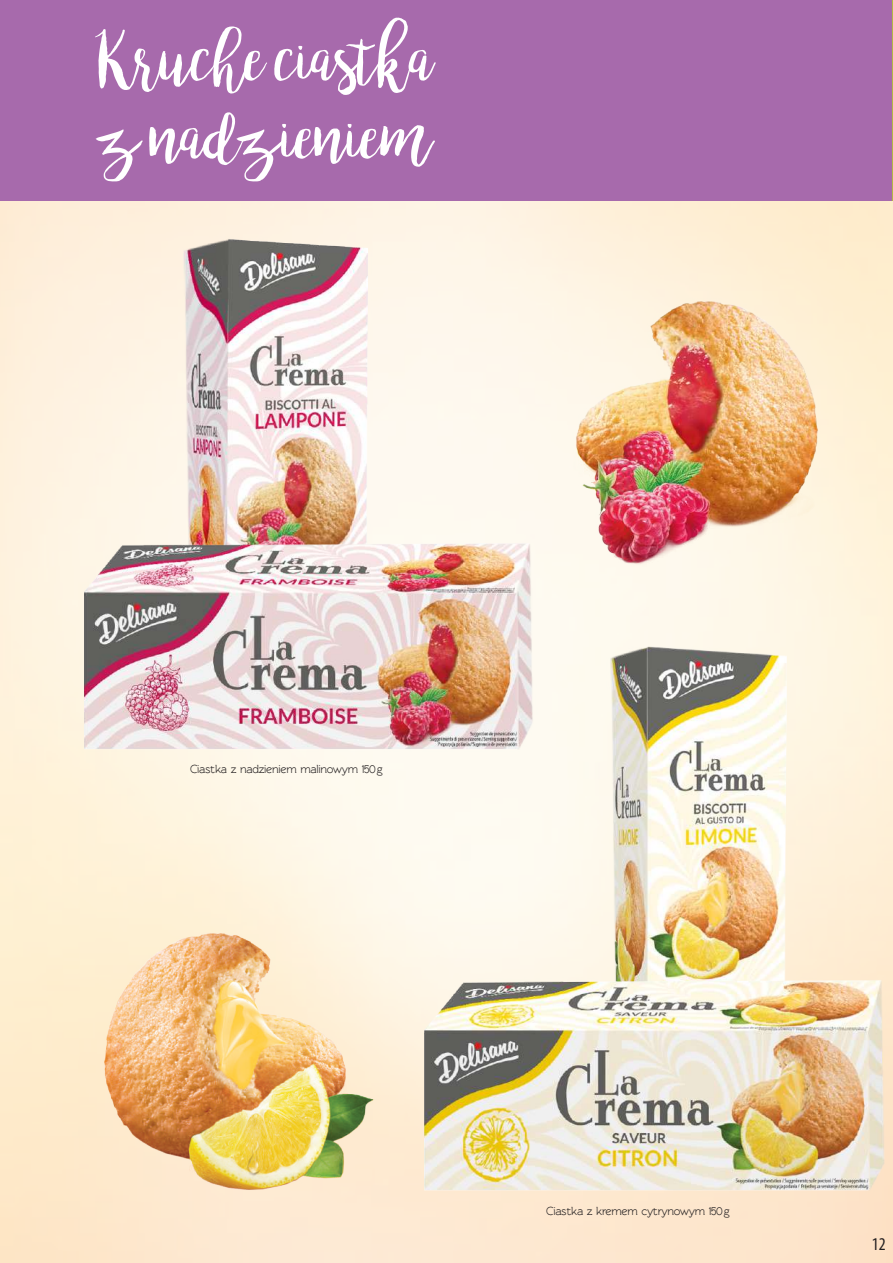
<style>
.page{position:relative;width:893px;height:1263px;background:#fff}
.page>*{position:absolute;margin:0;border:0;box-sizing:border-box;transform-origin:0 0}
.t1{font:67.5px/78px "bromello";color:#fff}
.t2{font:condensed 18px "Myriad Pro";color:#231f20}
.t3{font:600 12px "Rawengulk";letter-spacing:-.025em;color:#231f20}
</style>
<div class="page">
<div style="left:0;top:0;width:893px;height:201px;background:#a76aac"></div>
<img style="left:607px;top:642px;width:185px;height:331px">
<img style="left:183px;top:232px;width:191px;height:309px">
<img style="left:425px;top:973px;width:463px;height:225px">
<img style="left:78px;top:541px;width:460px;height:211px">
<img style="left:29px;top:855px;width:396px;height:386px">
<img style="left:497px;top:224px;width:396px;height:386px">
<hr style="left:892px;top:0;width:1px;height:201px;background:#b3b945">
<h1 class="t1" style="left:99px;top:26px;width:337px">Kruche ciastka z nadzieniem</h1>
<p class="t3" style="left:190px;top:762px;width:194px">Ciastka z nadzieniem malinowym 150g</p>
<p class="t3" style="left:546px;top:1204px;width:185px">Ciastka z kremem cytrynowym 150g</p>
<h2 class="t2" style="left:872px;top:1234px;width:15px">12</h2>
</div>
